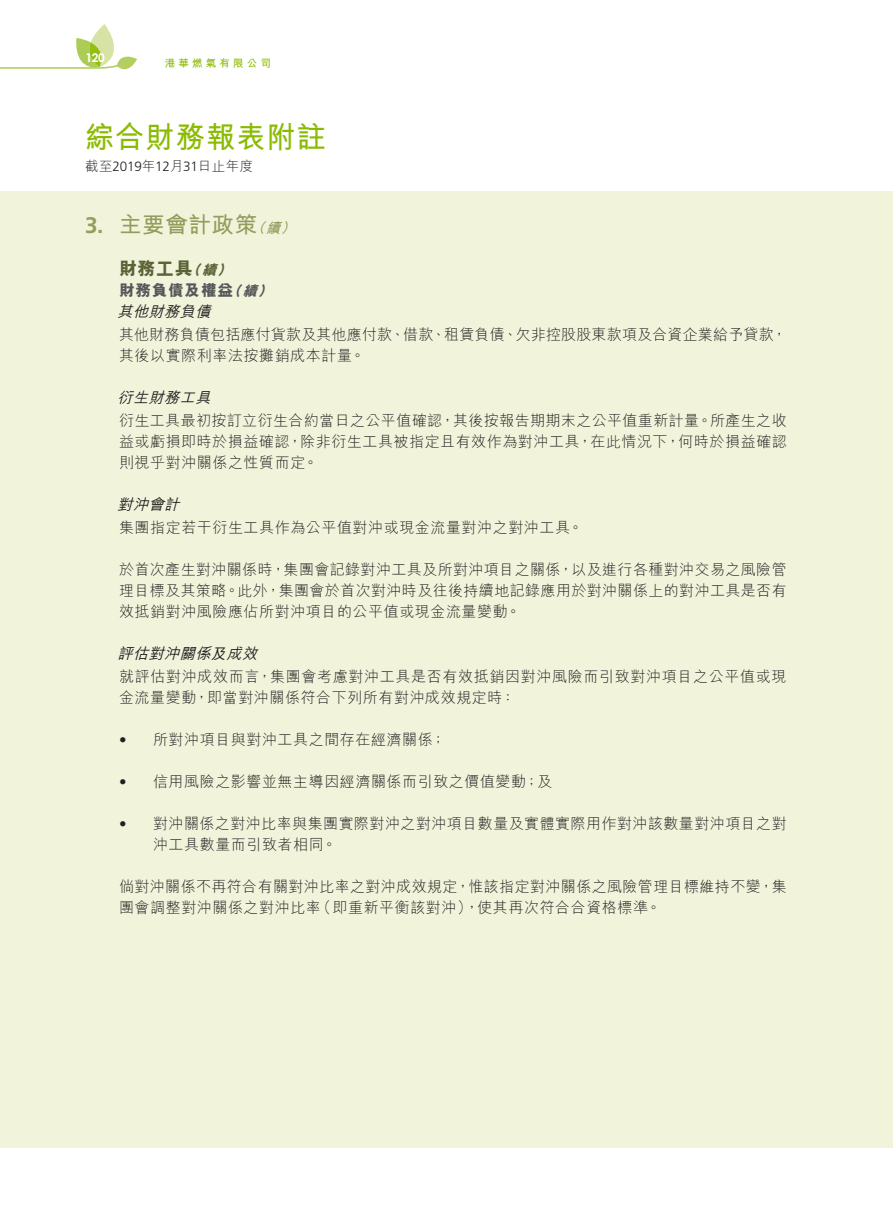
<style>
.page{position:relative;width:893px;height:1212px;background:#fff}
.page>*{position:absolute;margin:0;border:0;box-sizing:border-box;transform-origin:0 0}
.t1{font:700 30px "M Hei HK";letter-spacing:.04em;color:#8bbb00}
.Heading_1{font:700 22.5px "M Hei HK";letter-spacing:.03em;color:#949d5c}
.Heading_2{font:800 18px "M Hei HK";color:#5a6236}
.Heading_3{font:800 15.75px "M Hei HK";letter-spacing:.04em;color:#57585a}
.Body_Text{font:300 15px/21px "M Hei HK";letter-spacing:.04em;color:#231f20}
.Body_Text-2{font:300 15px/21px "M Hei HK";letter-spacing:.015em;color:#231f20}
.Heading_4{font:italic 500 15px "M Hei HK";color:#231f20}
.t2{font:300 13.5px "M Hei HK";letter-spacing:.04em;color:#231f20}
.t3{font:700 12px "Century Gothic Pro";color:#fff}
.t4{font:700 10.5px "M Hei HK";letter-spacing:.3em;color:#8bbb00}
.s1{font-family:"Frutiger LT Std"}
.s2{font-style:italic;font-size:14.25px}
</style>
<div class="page">
<div style="left:0;top:191px;width:893px;height:957px;background:#f1f4db"></div>
<svg style="left:0;top:24px;width:137px;height:46px"></svg>
<p class="t3" style="left:85px;top:50px;width:21px">120</p>
<p class="t4" style="left:165px;top:56px;width:108px">港華燃氣有限公司</p>
<h1 class="t1" style="left:85px;top:115px;width:242px">綜合財務報表附註</h1>
<p class="t2" style="left:85px;top:159px;width:170px">截至<span class="s1">2019</span>年<span class="s1">12</span>月<span class="s1">31</span>日止年度</p>
<p class="Heading_1" style="left:85px;top:208px;width:217px"><span class="s1">3.</span> 主要會計政策<span class="s2">（續）</span></p>
<p class="Heading_2" style="left:119px;top:259px;width:117px">財務工具<span class="s2">（續）</span></p>
<p class="Heading_3" style="left:119px;top:282px;width:158px">財務負債及權益<span class="s2">（續）</span></p>
<p class="Heading_4" style="left:118px;top:300px;width:99px">其他財務負債</p>
<p class="Body_Text-2" style="left:119px;top:324px;width:669px">其他財務負債包括應付貨款及其他應付款、借款、租賃負債、欠非控股股東款項及合資企業給予貸款，其後以實際利率法按攤銷成本計量。</p>
<p class="Heading_4" style="left:118px;top:386px;width:99px">衍生財務工具</p>
<p class="Body_Text" style="left:119px;top:410px;width:669px;text-align:justify">衍生工具最初按訂立衍生合約當日之公平值確認，其後按報告期期末之公平值重新計量。所產生之收益或虧損即時於損益確認，除非衍生工具被指定且有效作為對沖工具，在此情況下，何時於損益確認則視乎對沖關係之性質而定。</p>
<p class="Heading_4" style="left:118px;top:494px;width:68px">對沖會計</p>
<p class="Body_Text" style="left:119px;top:517px;width:465px">集團指定若干衍生工具作為公平值對沖或現金流量對沖之對沖工具。</p>
<p class="Body_Text" style="left:119px;top:559px;width:669px;text-align:justify">於首次產生對沖關係時，集團會記錄對沖工具及所對沖項目之關係，以及進行各種對沖交易之風險管理目標及其策略。此外，集團會於首次對沖時及往後持續地記錄應用於對沖關係上的對沖工具是否有效抵銷對沖風險應佔所對沖項目的公平值或現金流量變動。</p>
<p class="Heading_4" style="left:118px;top:643px;width:146px">評估對沖關係及成效</p>
<p class="Body_Text" style="left:119px;top:666px;width:669px">就評估對沖成效而言，集團會考慮對沖工具是否有效抵銷因對沖風險而引致對沖項目之公平值或現金流量變動，即當對沖關係符合下列所有對沖成效規定時：</p>
<p class="Body_Text" style="left:119px;top:729px;width:328px"><span class="s1">•</span> 所對沖項目與對沖工具之間存在經濟關係；</p>
<p class="Body_Text" style="left:119px;top:771px;width:435px"><span class="s1">•</span> 信用風險之影響並無主導因經濟關係而引致之價值變動；及</p>
<p class="Body_Text" style="left:153px;top:813px;width:635px;text-indent:-34px"><span class="s1">•</span> 對沖關係之對沖比率與集團實際對沖之對沖項目數量及實體實際用作對沖該數量對沖項目之對沖工具數量而引致者相同。</p>
<p class="Body_Text" style="left:119px;top:876px;width:669px">倘對沖關係不再符合有關對沖比率之對沖成效規定，惟該指定對沖關係之風險管理目標維持不變，集團會調整對沖關係之對沖比率（即重新平衡該對沖），使其再次符合合資格標準。</p>
</div>
